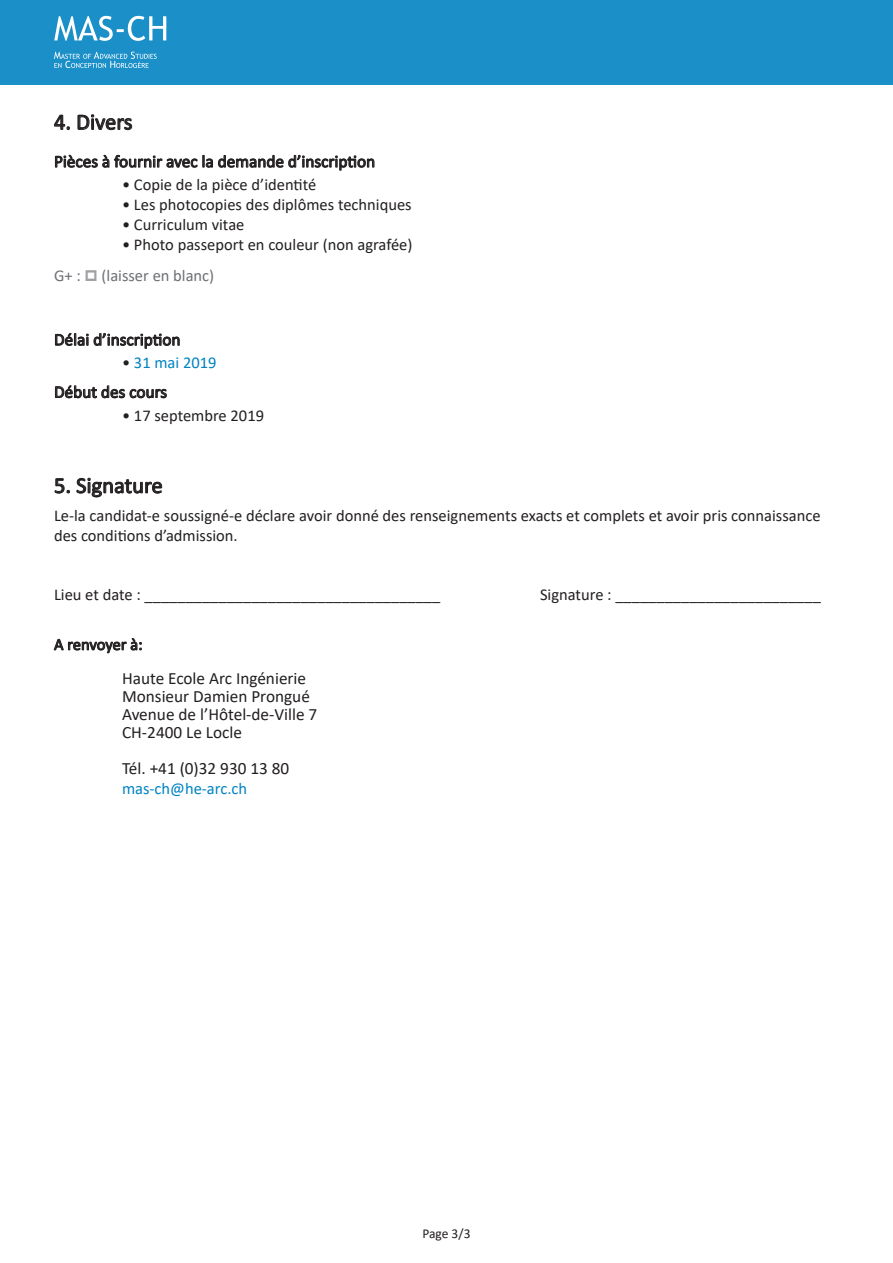
<style>
.page{position:relative;width:893px;height:1263px;background:#fff}
.page>*{position:absolute;margin:0;border:0;box-sizing:border-box;transform-origin:0 0}
.t1{font:22.5px "Calibri";color:#231f20}
.t2{font:17.25px/18px "Calibri";color:#231f20}
.t3{font:16.5px/19.8px "Calibri";color:#231f20}
.t4{font:16.5px "Calibri";color:#0083c2}
.t5{font:16.5px "Calibri";color:#6c6f74}
.t6{font:13.5px "Calibri";color:#231f20}
.s1{color:#231f20}
</style>
<div class="page">
<div style="left:0;top:0;width:893px;height:84px;background:#1a8fc8"></div>
<svg style="left:54px;top:114px;width:16px;height:16px"></svg>
<svg style="left:77px;top:114px;width:56px;height:17px"></svg>
<svg style="left:54px;top:154px;width:321px;height:17px"></svg>
<svg style="left:54px;top:333px;width:126px;height:16px"></svg>
<svg style="left:54px;top:385px;width:113px;height:14px"></svg>
<svg style="left:54px;top:478px;width:16px;height:16px"></svg>
<svg style="left:76px;top:477px;width:87px;height:21px"></svg>
<svg style="left:54px;top:638px;width:88px;height:16px"></svg>
<svg style="left:54px;top:16px;width:112px;height:25px"></svg>
<svg style="left:54px;top:52px;width:103px;height:16px"></svg>
<h1 class="t1" style="left:54px;top:106px;width:80px">4. Divers</h1>
<p class="t2" style="left:54px;top:152px;width:323px">Pièces à fournir avec la demande d’inscription</p>
<p class="t3" style="left:122px;top:174px;width:196px">• Copie de la pièce d’identité</p>
<p class="t3" style="left:122px;top:194px;width:291px">• Les photocopies des diplômes techniques</p>
<p class="t3" style="left:122px;top:214px;width:124px">• Curriculum vitae</p>
<p class="t3" style="left:122px;top:234px;width:292px">• Photo passeport en couleur (non agrafée)</p>
<p class="t5" style="left:54px;top:264px;width:28px">G+ :</p>
<p class="t5" style="left:102px;top:264px;width:114px">(laisser en blanc)</p>
<p class="t2" style="left:54px;top:330px;width:128px">Délai d’inscription</p>
<p class="t4" style="left:122px;top:351px;width:96px"><span class="s1">•</span> 31 mai 2019</p>
<p class="t2" style="left:54px;top:382px;width:115px">Début des cours</p>
<p class="t3" style="left:122px;top:405px;width:144px">• 17 septembre 2019</p>
<h1 class="t1" style="left:54px;top:470px;width:110px">5. Signature</h1>
<p class="t3" style="left:54px;top:505px;width:768px">Le-la candidat-e soussigné-e déclare avoir donné des renseignements exacts et complets et avoir pris connaissance des conditions d’admission.</p>
<p class="t3" style="left:54px;top:584px;width:388px">Lieu et date : ____________________________________</p>
<p class="t3" style="left:540px;top:584px;width:282px">Signature : _________________________</p>
<p class="t3" style="left:54px;top:634px;width:90px">A renvoyer à:</p>
<p class="t2" style="left:122px;top:669px;width:197px">Haute Ecole Arc Ingénierie<br>Monsieur Damien Prongué<br>Avenue de l’Hôtel-de-Ville 7<br>CH-2400 Le Locle</p>
<p class="t2" style="left:122px;top:759px;width:169px">Tél. +41 (0)32 930 13 80</p>
<p class="t4" style="left:122px;top:777px;width:127px">mas-ch@he-arc.ch</p>
<p class="t6" style="left:422px;top:1224px;width:50px">Page 3/3</p>
</div>
